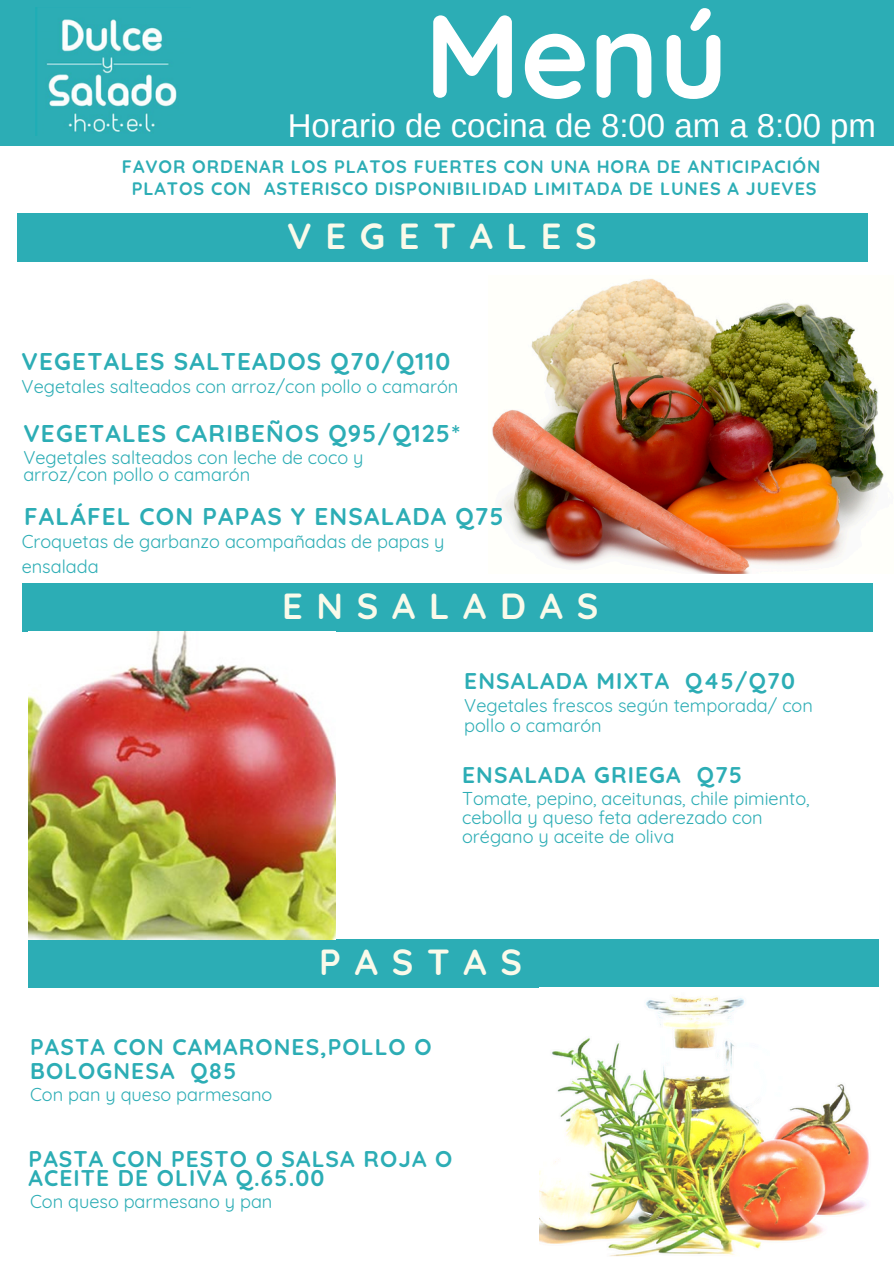
<style>
.page{position:relative;width:894px;height:1264px;background:#fff}
.page>*{position:absolute;margin:0;border:0;box-sizing:border-box;transform-origin:0 0}
.t1{font:700 117.45px "Quicksand";color:#fff}
.t2{font:700 36.15px "Quicksand";letter-spacing:.38em;color:#fafaea}
.t3{font:33px "Arimo";color:#fff}
.t4{font:700 24.15px "Quicksand";letter-spacing:.05em;color:#2cadb5}
.t5{font:700 22.65px/23.7px "Quicksand";letter-spacing:.05em;color:#2cadb5}
.t6{font:18.15px/19.2px "Quicksand";color:#2cadb5}
.t7{font:700 18px/21.3px "Quicksand";letter-spacing:.05em;color:#2cadb5;text-align:center}
</style>
<div class="page">
<div style="left:18px;top:213px;width:850px;height:48px;background:#2cadb5"></div>
<div style="left:488px;top:0;width:405px;height:146px;background:#2cadb5"></div>
<div style="left:0;top:0;width:502px;height:146px;background:#2cadb5"></div>
<img style="left:35px;top:7px;width:142px;height:128px">
<div style="left:29px;top:939px;width:850px;height:48px;background:#2cadb5"></div>
<div style="left:22px;top:583px;width:850px;height:48px;background:#2cadb5"></div>
<img style="left:492px;top:278px;width:392px;height:295px">
<img style="left:539px;top:996px;width:330px;height:260px">
<img style="left:29px;top:631px;width:307px;height:308px">
<h2 class="t1" style="left:424px;top:-20px;width:305px">Menú</h2>
<p class="t3" style="left:288px;top:107px;width:589px">Horario de cocina de 8:00 am a 8:00 pm</p>
<p class="t7" style="left:122px;top:156px;width:699px">FAVOR ORDENAR LOS PLATOS FUERTES CON UNA HORA DE ANTICIPACIÓN<br>PLATOS CON ASTERISCO DISPONIBILIDAD LIMITADA DE LUNES A JUEVES</p>
<p class="t2" style="left:287px;top:213px;width:311px">VEGETALES</p>
<h5 class="t4" style="left:22px;top:346px;width:430px">VEGETALES SALTEADOS Q70/Q110</h5>
<p class="t6" style="left:22px;top:376px;width:438px">Vegetales salteados con arroz/con pollo o camarón</p>
<h4 class="t4" style="left:23px;top:417px;width:438px">VEGETALES CARIBEÑOS Q95/Q125*</h4>
<p class="t6" style="left:23px;top:448px;width:341px;line-height:16.8px">Vegetales salteados con leche de coco y arroz/con pollo o camarón</p>
<h4 class="t4" style="left:24px;top:501px;width:481px">FALÁFEL CON PAPAS Y ENSALADA Q75</h4>
<p class="t6" style="left:22px;top:528px;width:424px;line-height:24.8px">Croquetas de garbanzo acompañadas de papas y ensalada</p>
<p class="t2" style="left:282px;top:583px;width:318px">ENSALADAS</p>
<p class="t5" style="left:464px;top:668px;width:332px">ENSALADA MIXTA Q45/Q70</p>
<h4 class="t6" style="left:464px;top:695px;width:350px;line-height:20.2px">Vegetales frescos según temporada/ con pollo o camarón</h4>
<p class="t5" style="left:462px;top:762px;width:281px">ENSALADA GRIEGA Q75</p>
<h2 class="t6" style="left:462px;top:788px;width:349px">Tomate, pepino, aceitunas, chile pimiento, cebolla y queso feta aderezado con orégano y aceite de oliva</h2>
<h4 class="t2" style="left:319px;top:939px;width:204px">PASTAS</h4>
<h1 class="t5" style="left:30px;top:1034px;width:403px">PASTA CON CAMARONES,POLLO O<br>BOLOGNESA Q85</h1>
<h3 class="t6" style="left:30px;top:1084px;width:244px">Con pan y queso parmesano</h3>
<p class="t5" style="left:29px;top:1148px;width:425px;line-height:19.2px">PASTA CON PESTO O SALSA ROJA O<br>ACEITE DE OLIVA Q.65.00</p>
<h4 class="t6" style="left:30px;top:1191px;width:244px">Con queso parmesano y pan</h4>
</div>
